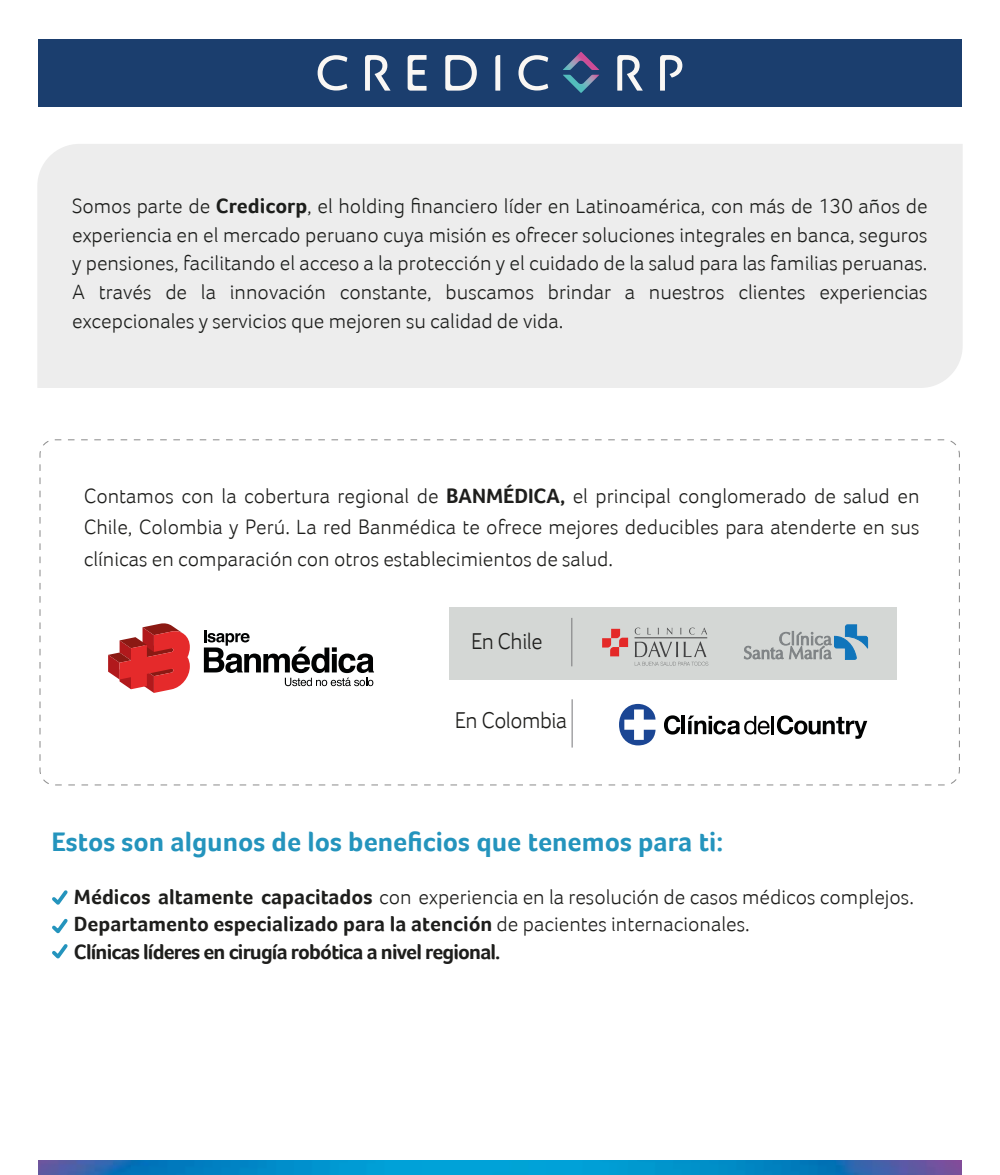
<style>
.page{position:relative;width:1000px;height:1175px;background:#fff}
.page>*{position:absolute;margin:0;border:0;box-sizing:border-box;transform-origin:0 0}
.t1{font:700 27.5px "Foco";color:#2494bd}
.t2{font:300 23.5px "Foco";letter-spacing:-.02em;color:#1e1e1c;scale:.96 1}
.t3{font:300 21.25px/28.8px "Foco";color:#1d1e1c;text-align:justify}
.t4{font:300 21.25px/31.2px "Foco";color:#1e1e1c;text-align:justify}
.t5{font:700 21.25px/27.5px "Foco";letter-spacing:-.04em;color:#1e1e1c}
.s1{font-weight:700}
.s2{font-weight:300}
</style>
<div class="page">
<div style="left:38px;top:39px;width:924px;height:68px;background:#1b3e6e"></div>
<svg style="left:204px;top:630px;width:170px;height:56px"></svg>
<svg style="left:108px;top:623px;width:82px;height:70px"></svg>
<div style="left:449px;top:607px;width:448px;height:72px;background:#d4d7d5"></div>
<hr style="left:572px;top:618px;width:1px;height:48px;background:#77777a">
<svg style="left:635px;top:628px;width:5px;height:7px"></svg>
<svg style="left:647px;top:628px;width:2px;height:6px"></svg>
<svg style="left:667px;top:628px;width:5px;height:7px"></svg>
<svg style="left:689px;top:628px;width:6px;height:7px"></svg>
<svg style="left:701px;top:628px;width:6px;height:6px"></svg>
<hr style="left:635px;top:638px;width:72px;height:1px;background:#424243">
<svg style="left:602px;top:629px;width:26px;height:27px"></svg>
<svg style="left:635px;top:641px;width:73px;height:25px"></svg>
<svg style="left:743px;top:625px;width:125px;height:35px"></svg>
<hr style="left:572px;top:699px;width:1px;height:49px;background:#77777a">
<svg style="left:619px;top:704px;width:37px;height:41px"></svg>
<svg style="left:664px;top:715px;width:16px;height:20px"></svg>
<hr style="left:682px;top:716px;width:3px;height:18px;background:#010202">
<svg style="left:688px;top:715px;width:179px;height:24px"></svg>
<svg style="left:52px;top:890px;width:16px;height:15px"></svg>
<svg style="left:52px;top:918px;width:16px;height:41px"></svg>
<img style="left:39px;top:1161px;width:922px;height:14px">
<div style="left:37px;top:144px;width:926px;height:244px;background:#ededed"></div>
<svg style="left:318px;top:52px;width:364px;height:41px"></svg>
<p class="t3" style="left:72px;top:191px;width:857px">Somos parte de <span class="s1">Credicorp</span>, el holding financiero líder en Latinoamérica, con más de 130 años de experiencia en el mercado peruano cuya misión es ofrecer soluciones integrales en banca, seguros y pensiones, facilitando el acceso a la protección y el cuidado de la salud para las familias peruanas.<br>A través de la innovación constante, buscamos brindar a nuestros clientes experiencias excepcionales y servicios que mejoren su calidad de vida.</p>
<p class="t4" style="left:84px;top:480px;width:837px">Contamos con la cobertura regional de <span class="s1">BANMÉDICA,</span> el principal conglomerado de salud en Chile, Colombia y Perú. La red Banmédica te ofrece mejores deducibles para atenderte en sus clínicas en comparación con otros establecimientos de salud.</p>
<p class="t2" style="left:471px;top:627px;width:76px">En Chile</p>
<p class="t2" style="left:455px;top:707px;width:118px">En Colombia</p>
<p class="t1" style="left:51px;top:826px;width:673px">Estos son algunos de los beneficios que tenemos para ti:</p>
<p class="t5" style="left:74px;top:883px;width:842px">Médicos altamente capacitados <span class="s2">con experiencia en la resolución de casos médicos complejos.<br></span>Departamento especializado para la atención <span class="s2">de pacientes internacionales.<br></span>Clínicas líderes en cirugía robótica a nivel regional.</p>
</div>
